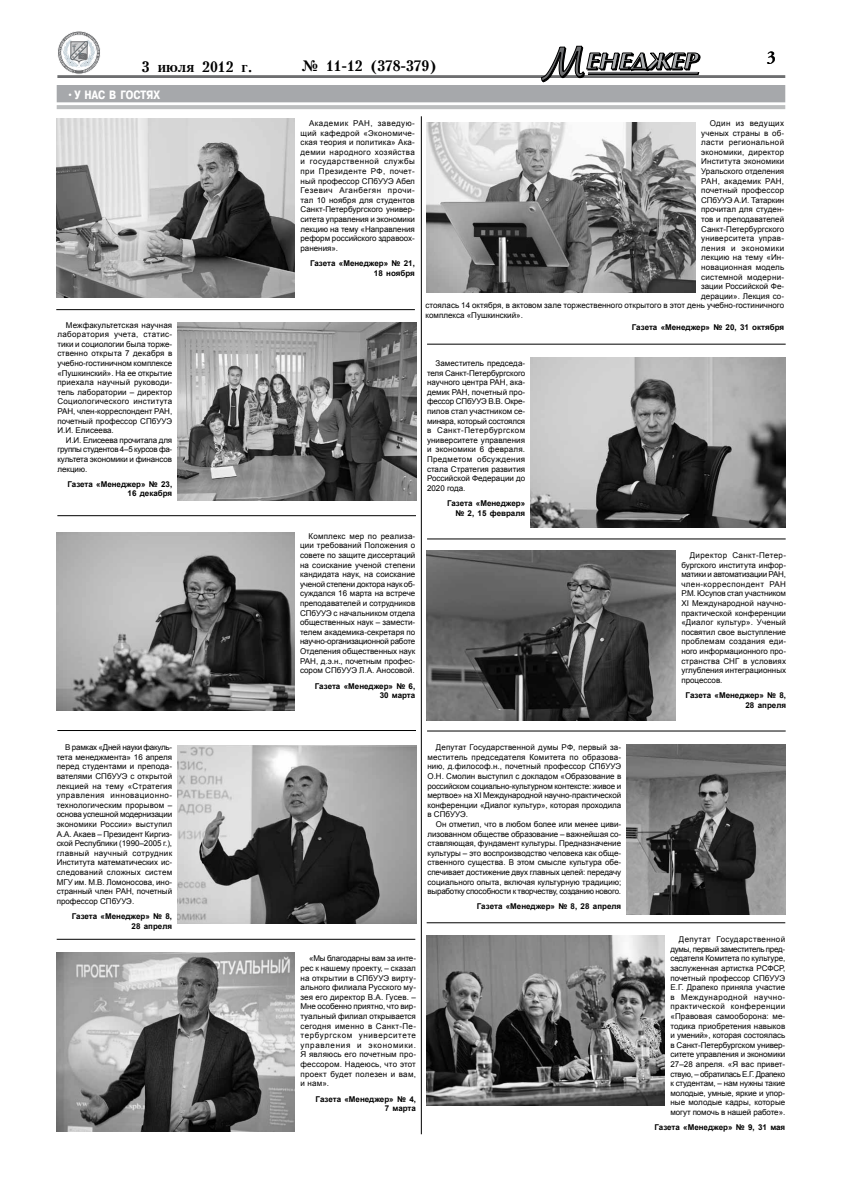
<style>
.page{position:relative;width:842px;height:1191px;background:#fff}
.page>*{position:absolute;margin:0;border:0;box-sizing:border-box;transform-origin:0 0}
.t1{font:600 18px "Adobe Garamond Pro";color:#000}
.t2{font:15px "Petersburg Bold Cyrillic";letter-spacing:-.005em;color:#000}
.t3{font:700 12px "Pragmatica Cond C";color:#fff}
.t4{font:8px/9.6px "Arial";color:#000;text-align:justify}
.t5{font:700 8px/9.6px "Arial";color:#000;text-align:right}
.t6{font:8px "Arial";letter-spacing:.025em;color:#000}
.t7{font:8px "Arial";letter-spacing:.035em;color:#000}
.t8{font:8px "Arial";letter-spacing:.03em;color:#000}
.t9{font:8px "Arial";letter-spacing:.02em;color:#000}
.t10{font:8px "Arial";letter-spacing:.04em;color:#000}
.t11{font:8px "Arial";letter-spacing:.055em;color:#000}
.t12{font:8px "Arial";letter-spacing:.05em;color:#000}
</style>
<div class="page">
<svg style="left:251px;top:102px;width:244px;height:1px"></svg>
<div style="left:57px;top:86px;width:728px;height:16px;background:#a6a8ab"></div>
<div style="left:57px;top:85px;width:728px;height:17px;border:1px solid #a6a8ab"></div>
<hr style="left:57px;top:105px;width:728px;height:4px;background:#bcbebf">
<hr style="left:56px;top:309px;width:359px;height:1px;background:#000">
<hr style="left:57px;top:515px;width:359px;height:1px;background:#000">
<hr style="left:57px;top:938px;width:358px;height:1px;background:#000">
<hr style="left:57px;top:730px;width:359px;height:1px;background:#000">
<hr style="left:427px;top:344px;width:359px;height:1px;background:#000">
<hr style="left:427px;top:538px;width:359px;height:1px;background:#000">
<hr style="left:427px;top:730px;width:359px;height:1px;background:#000">
<hr style="left:427px;top:922px;width:358px;height:1px;background:#000">
<hr style="left:421px;top:116px;width:1px;height:1018px;background:#000">
<img style="left:57px;top:118px;width:238px;height:179px">
<img style="left:178px;top:322px;width:238px;height:179px">
<img style="left:56px;top:532px;width:238px;height:179px">
<img style="left:178px;top:745px;width:238px;height:178px">
<img style="left:57px;top:952px;width:238px;height:179px">
<img style="left:427px;top:123px;width:268px;height:170px">
<img style="left:531px;top:357px;width:255px;height:170px">
<img style="left:427px;top:550px;width:249px;height:171px">
<img style="left:627px;top:744px;width:159px;height:170px">
<img style="left:427px;top:935px;width:238px;height:170px">
<hr style="left:57px;top:75px;width:728px;height:3px;background:#6d6e70">
<svg style="left:541px;top:46px;width:159px;height:36px"></svg>
<svg style="left:58px;top:31px;width:42px;height:43px"></svg>
<h2 class="t2" style="left:142px;top:59px;width:112px">3 июля 2012 г.</h2>
<h3 class="t3" style="left:66px;top:88px;width:95px">•у нас в гостях</h3>
<p class="t4" style="left:57px;top:320px;width:116px;text-indent:8px">Межфакультетская научная лаборатория учета, статис&shy;тики и социологии была торже&shy;ственно открыта 7 декабря в учебно-гостиничном комплексе «Пушкинский». На ее открытие приехала научный руководи&shy;тель лаборатории – директор Социологического института РАН, член-корреспондент РАН, почетный профессор СПбУУЭ И.И. Елисеева.</p>
<p class="t4" style="left:57px;top:435px;width:116px;text-indent:8px">И.И. Елисеева прочитала для группы студентов 4–5 курсов фа&shy;культета экономики и финансов лекцию.</p>
<p class="t5" style="left:67px;top:479px;width:106px">Газета «Менеджер» № 23,<br>16 декабря</p>
<p class="t4" style="left:57px;top:742px;width:117px;text-indent:8px">В рамках «Дней науки факуль&shy;тета менеджмента» 16 апреля перед студентами и препода&shy;вателями СПбУУЭ с открытой лекцией на тему «Стратегия управления инновационно&shy;технологическим прорывом – основа успешной модернизации экономики России» выступил А.А. Акаев – Президент Киргиз&shy;ской Республики (1990–2005 г.), главный научный сотрудник Института математических ис&shy;следований сложных систем МГУ им. М.В. Ломоносова, ино&shy;странный член РАН, почетный профессор СПбУУЭ.</p>
<p class="t5" style="left:72px;top:911px;width:102px">Газета «Менеджер» № 8,<br>28 апреля</p>
<h2 class="t2" style="left:301px;top:57px;width:137px">№ 11-12 (378-379)</h2>
<h1 class="t1" style="left:767px;top:47px;width:11px">3</h1>
<p class="t4" style="left:300px;top:118px;width:116px;text-indent:8px">Академик РАН, заведую&shy;щий кафедрой «Экономиче&shy;ская теория и политика» Ака&shy;демии народного хозяйства и государственной службы при Президенте РФ, почет&shy;ный профессор СПбУУЭ Абел Гезевич Аганбегян прочи&shy;тал 10 ноября для студентов Санкт-Петербургского универ&shy;ситета управления и экономики лекцию на тему «Направления реформ российского здравоох&shy;ранения».</p>
<p class="t5" style="left:310px;top:259px;width:106px">Газета «Менеджер» № 21,<br>18 ноября</p>
<p class="t4" style="left:300px;top:531px;width:117px;text-indent:9px">Комплекс мер по реализа&shy;ции требований Положения о совете по защите диссертаций на соискание ученой степени кандидата наук, на соискание ученой степени доктора наук об&shy;суждался 16 марта на встрече преподавателей и сотрудников СПбУУЭ с начальником отдела общественных наук – замести&shy;телем академика-секретаря по научно-организационной работе Отделения общественных наук РАН, д.э.н., почетным профес&shy;сором СПбУУЭ Л.А. Аносовой.</p>
<p class="t5" style="left:315px;top:681px;width:102px">Газета «Менеджер» № 6,<br>30 марта</p>
<p class="t4" style="left:300px;top:954px;width:117px;text-indent:8px">«Мы благодарны вам за инте&shy;рес к нашему проекту, – сказал на открытии в СПбУУЭ вирту&shy;ального филиала Русского му&shy;зея его директор В.А. Гусев. – Мне особенно приятно, что вир&shy;туальный филиал открывается сегодня именно в Санкт-Пе&shy;тербургском университете управления и экономики.<br>Я являюсь его почетным про&shy;фессором. Надеюсь, что этот проект будет полезен и вам, и нам».</p>
<p class="t5" style="left:316px;top:1094px;width:102px">Газета «Менеджер» № 4,<br>7 марта</p>
<p class="t12" style="left:710px;top:118px;width:76px">Один из ведущих</p>
<p class="t6" style="left:701px;top:127px;width:84px">ученых страны в об-</p>
<p class="t10" style="left:701px;top:137px;width:84px">ласти региональной</p>
<p class="t8" style="left:701px;top:147px;width:84px">экономики, директор</p>
<p class="t9" style="left:701px;top:156px;width:84px">Института экономики</p>
<p class="t4" style="left:701px;top:166px;width:84px">Уральского отделения</p>
<p class="t8" style="left:701px;top:175px;width:84px">РАН, академик РАН,</p>
<p class="t6" style="left:701px;top:185px;width:84px">почетный профессор</p>
<p class="t4" style="left:701px;top:195px;width:84px">СПбУУЭ А.И. Татаркин</p>
<p class="t4" style="left:701px;top:205px;width:84px">прочитал для студен-</p>
<p class="t4" style="left:701px;top:214px;width:84px">тов и преподавателей</p>
<p class="t4" style="left:701px;top:224px;width:84px">Санкт-Петербургского</p>
<p class="t7" style="left:701px;top:233px;width:84px">университета управ-</p>
<p class="t11" style="left:701px;top:243px;width:84px">ления и экономики</p>
<p class="t4" style="left:701px;top:253px;width:84px">лекцию на тему «Ин-</p>
<p class="t6" style="left:701px;top:262px;width:84px">новационная модель</p>
<p class="t7" style="left:701px;top:271px;width:84px">системной модерни-</p>
<p class="t4" style="left:701px;top:282px;width:84px">зации Российской Фе-</p>
<p class="t4" style="left:701px;top:291px;width:84px">дерации». Лекция со-</p>
<p class="t4" style="left:425px;top:301px;width:360px">стоялась 14 октября, в актовом зале торжественного открытого в этот день учебно-гостиничного</p>
<p class="t4" style="left:425px;top:310px;width:99px">комплекса «Пушкинский».</p>
<p class="t5" style="left:632px;top:323px;width:154px">Газета «Менеджер» № 20, 31 октября</p>
<p class="t4" style="left:427px;top:358px;width:100px;text-indent:9px">Заместитель председа&shy;теля Санкт-Петербургского научного центра РАН, ака&shy;демик РАН, почетный про&shy;фессор СПбУУЭ В.В. Окре&shy;пилов стал участником се&shy;минара, который состоялся в Санкт-Петербургском университете управления и экономики 6 февраля.<br>Предметом обсуждения стала Стратегия развития Российской Федерации до 2020 года.</p>
<p class="t5" style="left:447px;top:499px;width:80px">Газета «Менеджер» № 2, 15 февраля</p>
<p class="t4" style="left:681px;top:550px;width:106px;text-indent:8px">Директор Санкт-Петер&shy;бургского института инфор&shy;матики и автоматизации РАН, член-корреспондент РАН Р.М. Юсупов стал участником XI Международной научно&shy;практической конференции «Диалог культур». Ученый посвятил свое выступление проблемам создания еди&shy;ного информационного про&shy;странства СНГ в условиях углубления интеграционных процессов.</p>
<p class="t5" style="left:686px;top:691px;width:102px">Газета «Менеджер» № 8,<br>28 апреля</p>
<p class="t4" style="left:427px;top:742px;width:195px;text-indent:8px">Депутат Государственной думы РФ, первый за&shy;меститель председателя Комитета по образова&shy;нию, д.философ.н., почетный профессор СПбУУЭ О.Н. Смолин выступил с докладом «Образование в российском социально-культурном контексте: живое и мертвое» на XI Международной научно-практической конференции «Диалог культур», которая проходила в СПбУУЭ.</p>
<p class="t4" style="left:427px;top:819px;width:195px;text-indent:8px">Он отметил, что в любом более или менее циви&shy;лизованном обществе образование – важнейшая со&shy;ставляющая, фундамент культуры. Предназначение культуры – это воспроизводство человека как обще&shy;ственного существа. В этом смысле культура обе&shy;спечивает достижение двух главных целей: передачу социального опыта, включая культурную традицию; выработку способности к творчеству, созданию нового.</p>
<p class="t5" style="left:477px;top:902px;width:146px">Газета «Менеджер» № 8, 28 апреля</p>
<p class="t4" style="left:670px;top:934px;width:116px;text-indent:8px">Депутат Государственной думы, первый заместитель пред&shy;седателя Комитета по культуре, заслуженная артистка РСФСР, почетный профессор СПбУУЭ Е.Г. Драпеко приняла участие в Международной научно&shy;практической конференции «Правовая самооборона: ме&shy;тодика приобретения навыков и умений», которая состоялась в Санкт-Петербургском универ&shy;ситете управления и экономики 27–28 апреля. «Я вас привет&shy;ствую, – обратилась Е.Г. Драпеко к студентам, – нам нужны такие молодые, умные, яркие и упор&shy;ные молодые кадры, которые могут помочь в нашей работе».</p>
<p class="t5" style="left:654px;top:1123px;width:132px">Газета «Менеджер» № 9, 31 мая</p>
</div>
